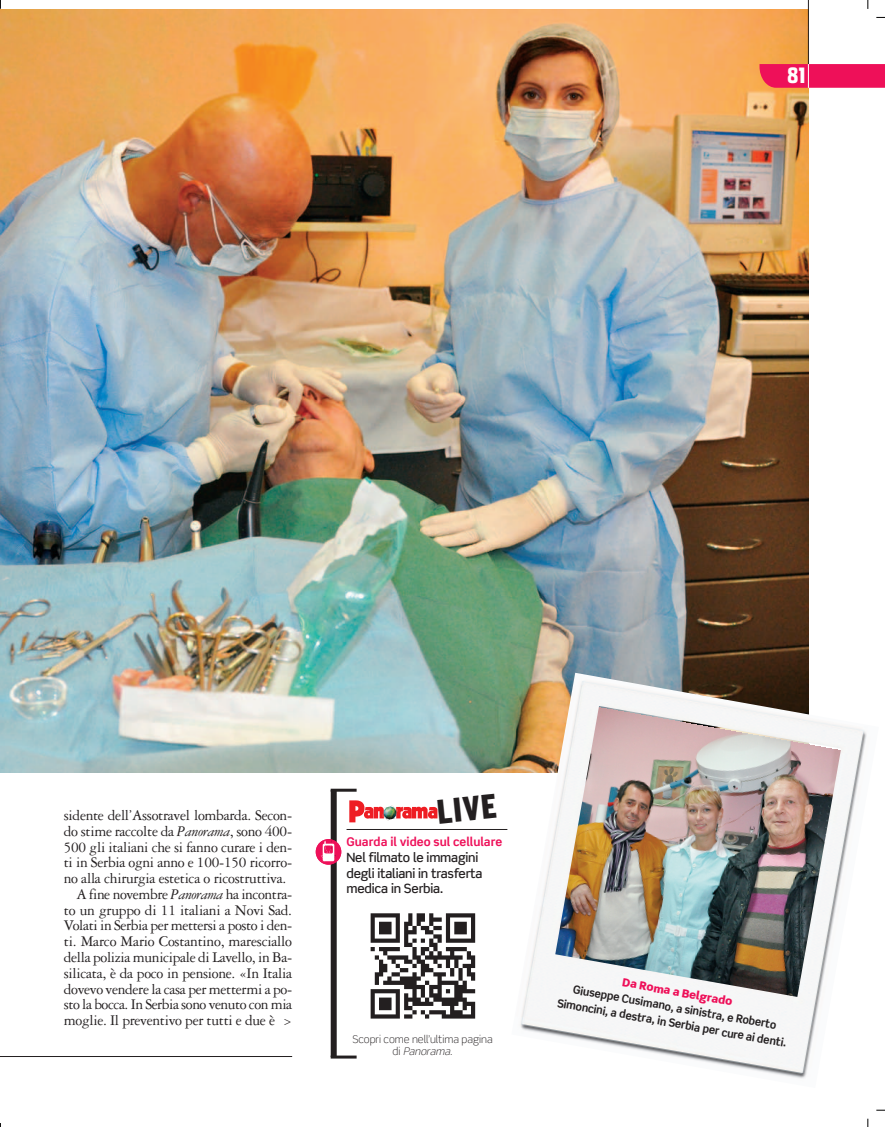
<style>
.page{position:relative;width:885px;height:1127px;background:#fff}
.page>*{position:absolute;margin:0;border:0;box-sizing:border-box;transform-origin:0 0}
.t1{font:900 32.55px "Stainless Comp";color:#231f20}
.t2{font:900 21px "Stainless Comp";color:#fff}
.t3{font:15.75px "Garamond Three";letter-spacing:-.02em;color:#231f20}
.t4{font:500 12.75px/15.8px "Scene";letter-spacing:-.015em;color:#231f20}
.t5{font:700 12px "Scene";color:#ee1059}
.t6{font:700 11.25px/15.8px "Scene";color:#231f20;text-align:center}
.t7{font:900 11.25px "Scene";color:#ee1059}
.t8{font:300 10.5px/12px "Scene";color:#231f20;text-align:center}
.s1{font-style:italic}
</style>
<div class="page">
<hr style="left:0;top:1056px;width:292px;height:1px;background:#231f20">
<img style="left:0;top:10px;width:808px;height:763px">
<hr style="left:807px;top:0;width:1px;height:77px;background:#231f20">
<svg style="left:759px;top:64px;width:125px;height:24px;background:#ee185a"></svg>
<img style="left:510px;top:673px;width:357px;height:406px">
<img style="left:370px;top:913px;width:106px;height:106px">
<div style="left:330px;top:790px;width:6px;height:267px;background:#231f20"></div>
<hr style="left:330px;top:1055px;width:26px;height:3px;background:#231f20">
<hr style="left:330px;top:789px;width:26px;height:3px;background:#231f20">
<hr style="left:346px;top:829px;width:161px;height:1px;background:#231f20">
<svg style="left:316px;top:839px;width:25px;height:25px"></svg>
<svg style="left:349px;top:800px;width:32px;height:22px"></svg>
<svg style="left:398px;top:807px;width:39px;height:11px"></svg>
<img style="left:381px;top:805px;width:17px;height:16px">
<h2 class="t2" style="left:787px;top:68px;width:20px">81</h2>
<p class="t3" style="left:64px;top:810px;width:230px">sidente dell’Assotravel lombarda. Secon-</p>
<p class="t3" style="left:64px;top:825px;width:230px">do stime raccolte da <span class="s1">Panorama</span>, sono 400-</p>
<p class="t3" style="left:64px;top:841px;width:230px">500 gli italiani che si fanno curare i den-</p>
<p class="t3" style="left:64px;top:857px;width:230px">ti in Serbia ogni anno e 100-150 ricorro-</p>
<p class="t3" style="left:64px;top:873px;width:224px">no alla chirurgia estetica o ricostruttiva.</p>
<p class="t3" style="left:77px;top:888px;width:217px">A fine novembre <span class="s1">Panorama</span> ha incontra-</p>
<p class="t3" style="left:64px;top:904px;width:230px">to un gruppo di 11 italiani a Novi Sad.</p>
<p class="t3" style="left:64px;top:920px;width:230px">Volati in Serbia per mettersi a posto i den-</p>
<p class="t3" style="left:64px;top:936px;width:230px">ti. Marco Mario Costantino, maresciallo</p>
<p class="t3" style="left:64px;top:951px;width:230px">della polizia municipale di Lavello, in Ba-</p>
<p class="t3" style="left:64px;top:967px;width:230px">silicata, è da poco in pensione. «In Italia</p>
<p class="t3" style="left:64px;top:983px;width:230px">dovevo vendere la casa per mettermi a po-</p>
<p class="t3" style="left:64px;top:999px;width:230px">sto la bocca. In Serbia sono venuto con mia</p>
<p class="t3" style="left:64px;top:1014px;width:213px">moglie. Il preventivo per tutti e due è</p>
<p class="t3" style="left:283px;top:1014px;width:11px">&gt;</p>
<h1 class="t1" style="left:436px;top:799px;width:61px;rotate:-6deg">LIVE</h1>
<p class="t5" style="left:346px;top:836px;width:157px">Guarda il video sul cellulare</p>
<p class="t4" style="left:346px;top:850px;width:138px">Nel filmato le immagini degli italiani in trasferta medica in Serbia.</p>
<p class="t8" style="left:352px;top:1034px;width:142px">Scopri come nell’ultima pagina d i <span class="s1">Panorama.</span></p>
<p class="t7" style="left:623px;top:977px;width:113px;rotate:10deg">Da Roma a Belgrado</p>
<p class="t6" style="left:561px;top:980px;width:234px;rotate:10deg">Giuseppe Cusimano, a sinistra, e Roberto<br>Simoncini, a destra, in Serbia per cure ai denti.</p>
</div>
